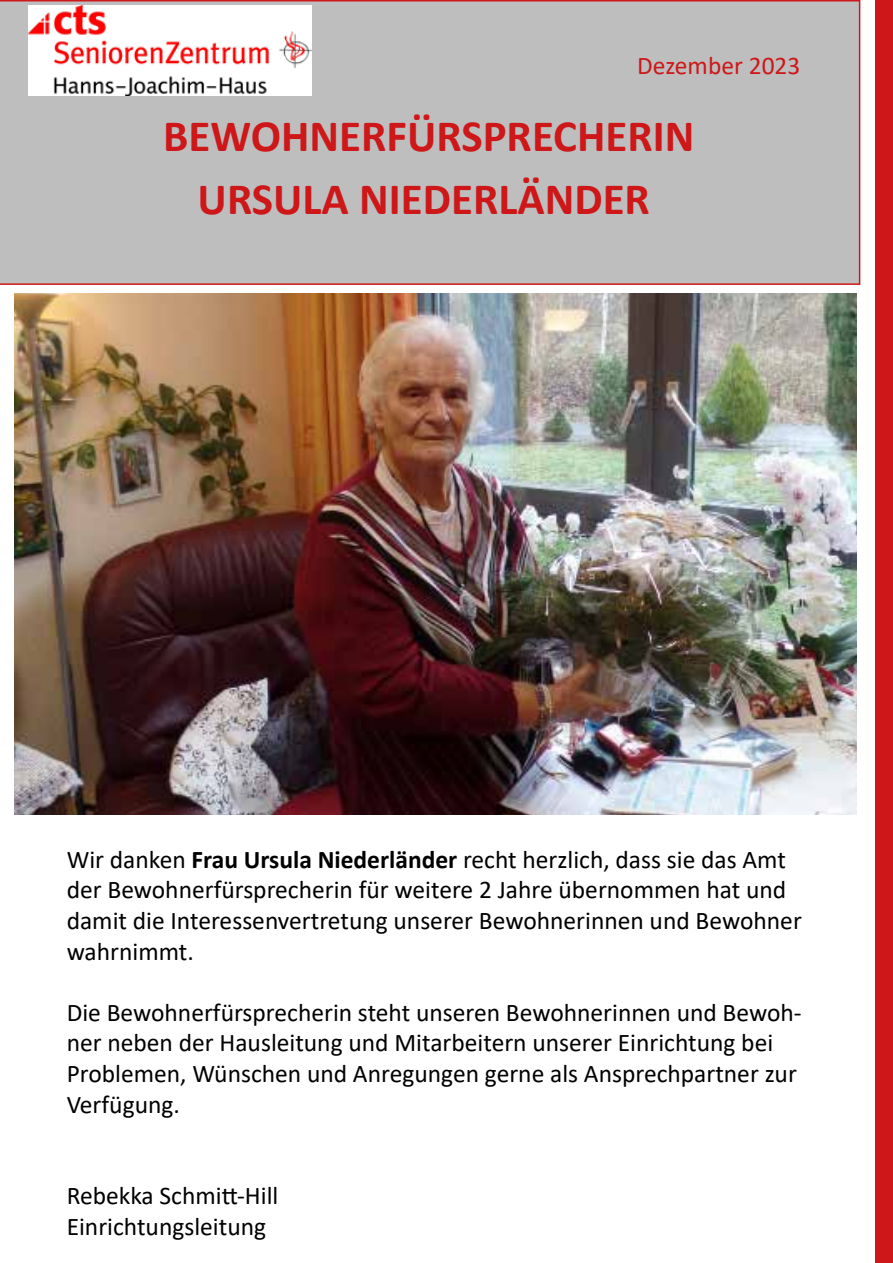
<style>
.page{position:relative;width:893px;height:1263px;background:#fff}
.page>*{position:absolute;margin:0;border:0;box-sizing:border-box;transform-origin:0 0}
.t1{font:700 45px/63px "Calibri";color:#cd1719;text-align:center}
.t2{font:25.5px/30.6px "Calibri";color:#000}
.t3{font:25.5px "Calibri";color:#cd1719}
.s1{font-weight:700}
</style>
<div class="page">
<div style="left:0;top:0;width:860px;height:285px;background:#bebebe"></div>
<img style="left:14px;top:293px;width:843px;height:521px">
<img style="left:29px;top:6px;width:283px;height:89px">
<div style="left:876px;top:0;width:17px;height:1263px;background:#cd1719"></div>
<p class="t3" style="left:637px;top:47px;width:165px">Dezember 2023</p>
<h1 class="t1" style="left:163px;top:104px;width:533px">BEWOHNERFÜRSPRECHERIN<br>URSULA NIEDERLÄNDER</h1>
<p class="t2" style="left:67px;top:843px;width:737px">Wir danken <span class="s1">Frau Ursula Niederländer</span> recht herzlich, dass sie das Amt der Bewohnerfürsprecherin für weitere 2 Jahre übernommen hat und damit die Interessenvertretung unserer Bewohnerinnen und Bewohner wahrnimmt.</p>
<p class="t2" style="left:67px;top:996px;width:737px">Die Bewohnerfürsprecherin steht unseren Bewohnerinnen und Bewoh&shy;ner neben der Hausleitung und Mitarbeitern unserer Einrichtung bei Problemen, Wünschen und Anregungen gerne als Ansprechpartner zur Verfügung.</p>
<p class="t2" style="left:67px;top:1180px;width:213px">Rebekka Schmitt-Hill<br>Einrichtungsleitung</p>
</div>
